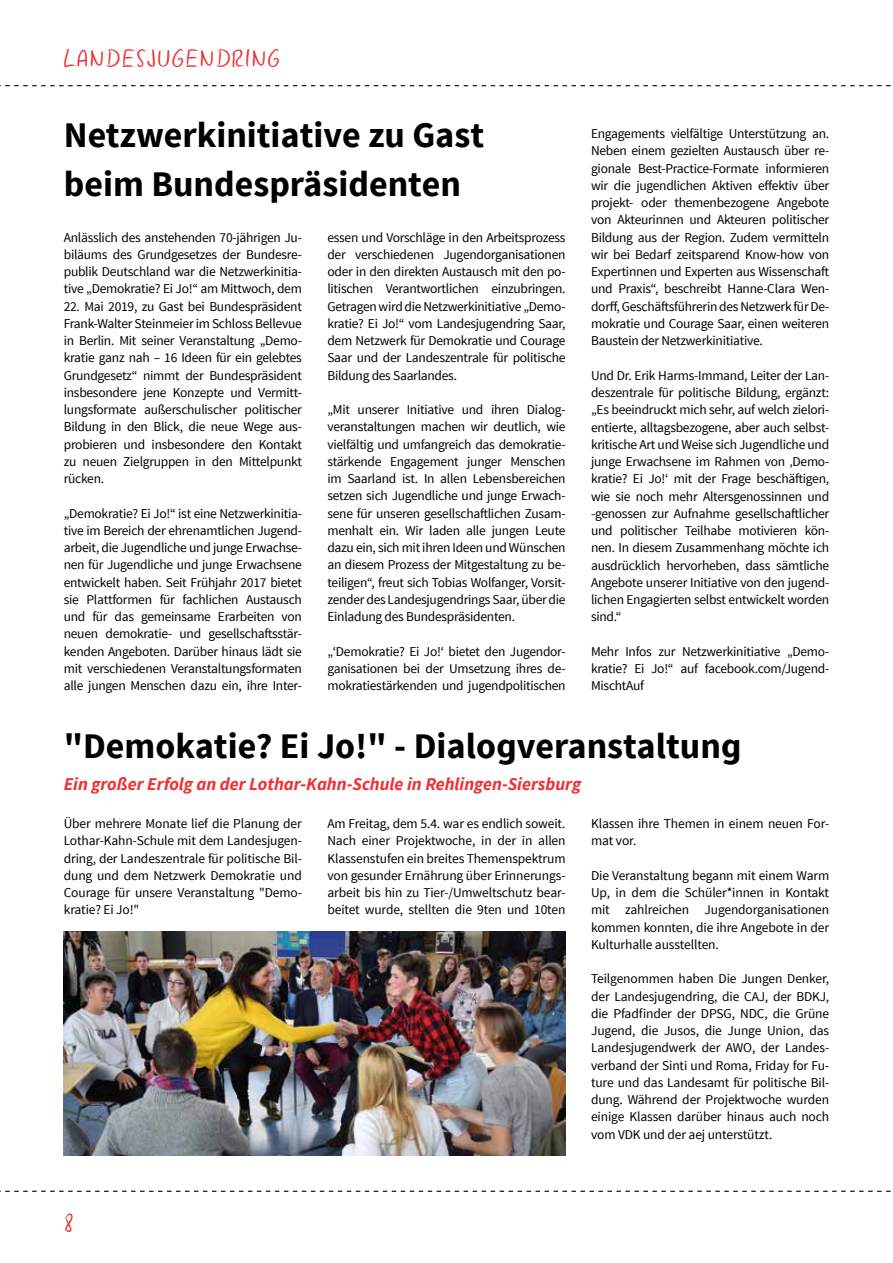
<style>
.page{position:relative;width:893px;height:1263px;background:#fff}
.page>*{position:absolute;margin:0;border:0;box-sizing:border-box;transform-origin:0 0}
.t1{font:700 36px/48.4px "Source Sans Pro";color:#000}
.t2{font:25.5px "Gunny Rewritten";letter-spacing:.07em;color:#ee3135}
.t3{font:italic 700 18px "Source Sans Pro";color:#ee3135}
.t4{font:13.5px/17.2px "Source Sans Pro";letter-spacing:-.02em;color:#000;text-align:justify}
</style>
<div class="page">
<svg style="left:0;top:85px;width:891px;height:1px"></svg>
<svg style="left:0;top:1191px;width:891px;height:1px"></svg>
<img style="left:64px;top:932px;width:502px;height:224px">
<h2 class="t2" style="left:64px;top:42px;width:217px">LANDESJUGENDRING</h2>
<h1 class="t1" style="left:64px;top:112px;width:422px">Netzwerkinitiative zu Gast beim Bundespräsidenten</h1>
<p class="t4" style="left:64px;top:229px;width:240px">Anlässlich des anstehenden 70-jährigen Ju&shy;biläums des Grundgesetzes der Bundesre&shy;publik Deutschland war die Netzwerkinitia&shy;tive „Demokratie? Ei Jo!“ am Mittwoch, dem</p>
<p class="t4" style="left:64px;top:298px;width:240px">22. Mai 2019, zu Gast bei Bundespräsident Frank-Walter Steinmeier im Schloss Bellevue in Berlin. Mit seiner Veranstaltung „Demo&shy;kratie ganz nah – 16 Ideen für ein gelebtes Grundgesetz“ nimmt der Bundespräsident insbesondere jene Konzepte und Vermitt&shy;lungsformate außerschulischer politischer Bildung in den Blick, die neue Wege aus&shy;probieren und insbesondere den Kontakt zu neuen Zielgruppen in den Mittelpunkt rücken.</p>
<p class="t4" style="left:64px;top:505px;width:240px">„Demokratie? Ei Jo!“ ist eine Netzwerkinitia&shy;tive im Bereich der ehrenamtlichen Jugend&shy;arbeit, die Jugendliche und junge Erwachse&shy;nen für Jugendliche und junge Erwachsene entwickelt haben. Seit Frühjahr 2017 bietet sie Plattformen für fachlichen Austausch und für das gemeinsame Erarbeiten von neuen demokratie- und gesellschaftsstär&shy;kenden Angeboten. Darüber hinaus lädt sie mit verschiedenen Veranstaltungsformaten alle jungen Menschen dazu ein, ihre Inter-</p>
<p class="t4" style="left:327px;top:229px;width:240px">essen und Vorschläge in den Arbeitsprozess der verschiedenen Jugendorganisationen oder in den direkten Austausch mit den po&shy;litischen Verantwortlichen einzubringen.<br>Getragen wird die Netzwerkinitiative „Demo&shy;kratie? Ei Jo!“ vom Landesjugendring Saar, dem Netzwerk für Demokratie und Courage Saar und der Landeszentrale für politische Bildung des Saarlandes.</p>
<p class="t4" style="left:327px;top:401px;width:240px">„Mit unserer Initiative und ihren Dialog&shy;veranstaltungen machen wir deutlich, wie vielfältig und umfangreich das demokratie&shy;stärkende Engagement junger Menschen im Saarland ist. In allen Lebensbereichen setzen sich Jugendliche und junge Erwach&shy;sene für unseren gesellschaftlichen Zusam&shy;menhalt ein. Wir laden alle jungen Leute dazu ein, sich mit ihren Ideen und Wünschen an diesem Prozess der Mitgestaltung zu be&shy;teiligen“, freut sich Tobias Wolfanger, Vorsit&shy;zender des Landesjugendrings Saar, über die Einladung des Bundespräsidenten.</p>
<p class="t4" style="left:327px;top:643px;width:240px">„‘Demokratie? Ei Jo!‘ bietet den Jugendor&shy;ganisationen bei der Umsetzung ihres de&shy;mokratiestärkenden und jugendpolitischen</p>
<p class="t4" style="left:591px;top:125px;width:240px">Engagements vielfältige Unterstützung an.<br>Neben einem gezielten Austausch über re&shy;gionale Best-Practice-Formate informieren wir die jugendlichen Aktiven effektiv über projekt- oder themenbezogene Angebote von Akteurinnen und Akteuren politischer Bildung aus der Region. Zudem vermitteln wir bei Bedarf zeitsparend Know-how von Expertinnen und Experten aus Wissenschaft und Praxis“, beschreibt Hanne-Clara Wen&shy;dorff, Geschäftsführerin des Netzwerk für De&shy;mokratie und Courage Saar, einen weiteren Baustein der Netzwerkinitiative.</p>
<p class="t4" style="left:591px;top:367px;width:240px">Und Dr. Erik Harms-Immand, Leiter der Lan&shy;deszentrale für politische Bildung, ergänzt: „Es beeindruckt mich sehr, auf welch zielori&shy;entierte, alltagsbezogene, aber auch selbst&shy;kritische Art und Weise sich Jugendliche und junge Erwachsene im Rahmen von ‚Demo&shy;kratie? Ei Jo!‘ mit der Frage beschäftigen, wie sie noch mehr Altersgenossinnen und -genossen zur Aufnahme gesellschaftlicher und politischer Teilhabe motivieren kön&shy;nen. In diesem Zusammenhang möchte ich ausdrücklich hervorheben, dass sämtliche Angebote unserer Initiative von den jugend&shy;lichen Engagierten selbst entwickelt worden sind.“</p>
<p class="t4" style="left:591px;top:643px;width:240px">Mehr Infos zur Netzwerkinitiative „Demo&shy;kratie? Ei Jo!“ auf facebook.com/Jugend-MischtAuf</p>
<h1 class="t1" style="left:64px;top:723px;width:680px">"Demokatie? Ei Jo!" - Dialogveranstaltung</h1>
<h3 class="t3" style="left:64px;top:773px;width:519px">Ein großer Erfolg an der Lothar-Kahn-Schule in Rehlingen-Siersburg</h3>
<p class="t4" style="left:327px;top:815px;width:240px">Am Freitag, dem 5.4. war es endlich soweit.<br>Nach einer Projektwoche, in der in allen Klassenstufen ein breites Themenspektrum von gesunder Ernährung über Erinnerungs&shy;arbeit bis hin zu Tier-/Umweltschutz bear&shy;beitet wurde, stellten die 9ten und 10ten</p>
<p class="t4" style="left:591px;top:815px;width:240px">Klassen ihre Themen in einem neuen For&shy;mat vor.</p>
<p class="t4" style="left:64px;top:815px;width:240px">Über mehrere Monate lief die Planung der Lothar-Kahn-Schule mit dem Landesjugen&shy;dring, der Landeszentrale für politische Bil&shy;dung und dem Netzwerk Demokratie und Courage für unsere Veranstaltung "Demo&shy;kratie? Ei Jo!"</p>
<p class="t4" style="left:591px;top:867px;width:240px">Die Veranstaltung begann mit einem Warm Up, in dem die Schüler*innen in Kontakt mit zahlreichen Jugendorganisationen kommen konnten, die ihre Angebote in der Kulturhalle ausstellten.</p>
<p class="t4" style="left:591px;top:970px;width:240px">Teilgenommen haben Die Jungen Denker, der Landesjugendring, die CAJ, der BDKJ, die Pfadfinder der DPSG, NDC, die Grüne Jugend, die Jusos, die Junge Union, das Landesjugendwerk der AWO, der Landes&shy;verband der Sinti und Roma, Friday for Fu&shy;ture und das Landesamt für politische Bil&shy;dung. Während der Projektwoche wurden einige Klassen darüber hinaus auch noch vom VDK und der aej unterstützt.</p>
<h2 class="t2" style="left:64px;top:1208px;width:11px">8</h2>
</div>
